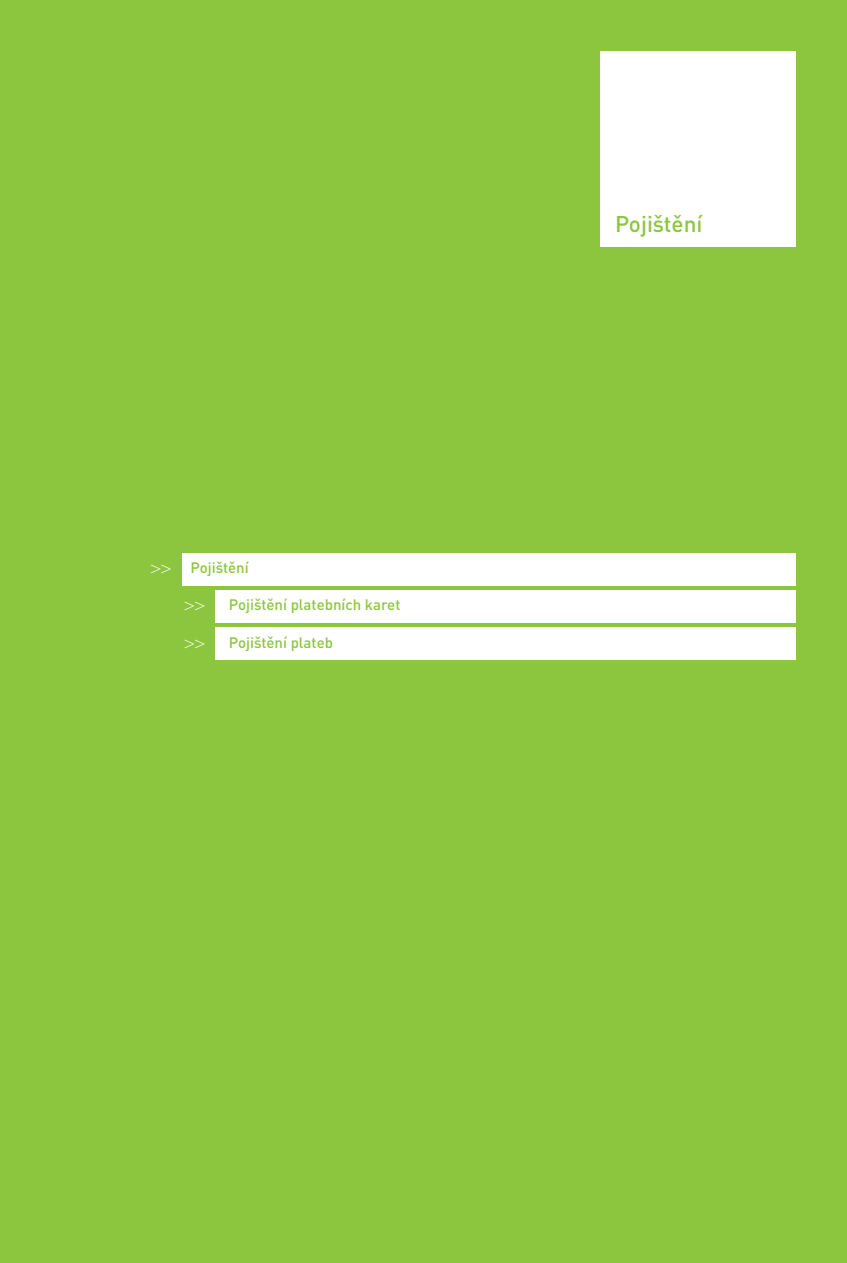
<style>
.page{position:relative;width:847px;height:1263px;background:#fff}
.page>*{position:absolute;margin:0;border:0;box-sizing:border-box;transform-origin:0 0}
.t1{font:500 22.5px "DIN Pro";color:#8bc63e}
.t2{font:18px/37.3px "Times New Roman";color:#fff}
.t3{font:500 15px "DIN Pro";color:#8bc63e}
.s1{font-family:"Times New Roman";font-weight:400;font-size:18px;color:#fff}
</style>
<div class="page">
<div style="left:0;top:0;width:846px;height:1263px;background:#8bc63e"></div>
<div style="left:600px;top:51px;width:195px;height:196px;background:#fff"></div>
<div style="left:182px;top:553px;width:613px;height:32px;background:#fff"></div>
<div style="left:216px;top:590px;width:579px;height:33px;background:#fff"></div>
<div style="left:216px;top:627px;width:579px;height:33px;background:#fff"></div>
<p class="t3" style="left:151px;top:557px;width:99px"><span class="s1">&gt;&gt;</span> Pojištění</p>
<p class="t2" style="left:184px;top:587px;width:22px">&gt;&gt; &gt;&gt;</p>
<p class="t3" style="left:229px;top:595px;width:173px">Pojištění platebních karet</p>
<p class="t3" style="left:229px;top:632px;width:106px">Pojištění plateb</p>
<h1 class="t1" style="left:614px;top:208px;width:89px">Pojištění</h1>
</div>
